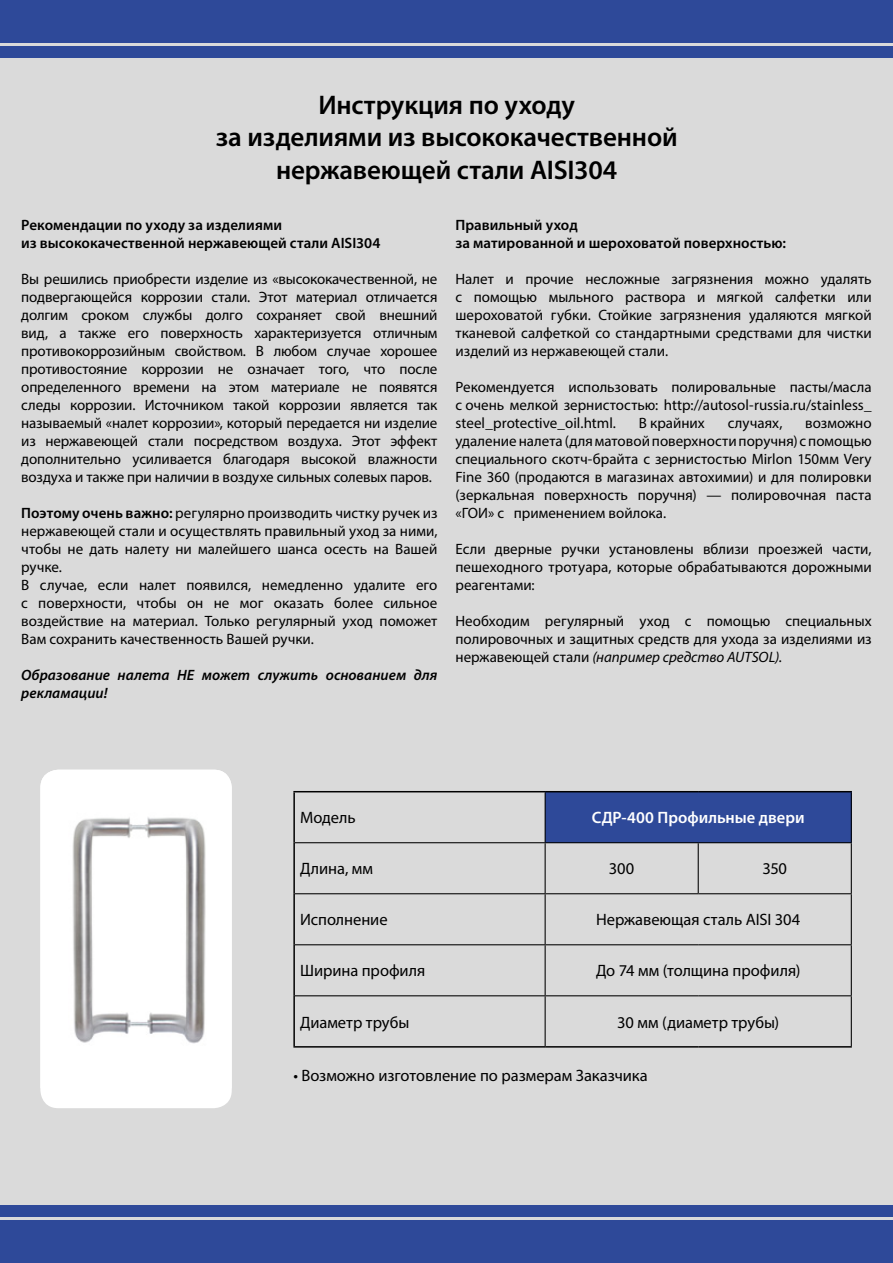
<style>
.page{position:relative;width:893px;height:1263px;background:#dadada}
.page>*{position:absolute;margin:0;border:0;box-sizing:border-box;transform-origin:0 0}
.t1{font:600 27px/32.4px "Myriad Pro";letter-spacing:-.005em;color:#000;text-align:center}
.t2{font:16.5px "Myriad Pro";letter-spacing:-.005em;color:#000}
.t3{font:600 16.5px "Myriad Pro";color:#fff}
.t4{font:15px/18px "Myriad Pro";color:#000;text-align:justify}
.t5{font:600 15px/18px "Myriad Pro";letter-spacing:.005em;color:#000}
.t6{font:italic 600 15px/18px "Myriad Pro";color:#000}
.s1{font-weight:600}
.s2{font-style:italic}
</style>
<div class="page">
<div style="left:0;top:0;width:893px;height:43px;background:#2e4999"></div>
<div style="left:0;top:47px;width:893px;height:11px;background:#2e4999"></div>
<div style="left:0;top:1220px;width:893px;height:43px;background:#2e4999"></div>
<div style="left:0;top:1205px;width:893px;height:11px;background:#2e4999"></div>
<div style="left:40px;top:770px;width:192px;height:338px;background:#fff;border-radius:18px"></div>
<img style="left:40px;top:770px;width:192px;height:274px">
<div style="left:545px;top:792px;width:306px;height:51px;background:#2e4999"></div>
<hr style="left:545px;top:792px;width:1px;height:50px;background:#000">
<hr style="left:851px;top:792px;width:1px;height:50px;background:#000">
<hr style="left:295px;top:842px;width:250px;height:1px;background:#000">
<hr style="left:545px;top:842px;width:153px;height:1px;background:#000">
<hr style="left:545px;top:843px;width:1px;height:50px;background:#000">
<hr style="left:698px;top:842px;width:154px;height:1px;background:#000">
<hr style="left:698px;top:843px;width:1px;height:50px;background:#000">
<hr style="left:851px;top:843px;width:1px;height:50px;background:#000">
<hr style="left:295px;top:893px;width:250px;height:1px;background:#000">
<hr style="left:545px;top:893px;width:153px;height:1px;background:#000">
<hr style="left:545px;top:894px;width:1px;height:50px;background:#000">
<hr style="left:698px;top:893px;width:154px;height:1px;background:#000">
<hr style="left:851px;top:894px;width:1px;height:50px;background:#000">
<hr style="left:295px;top:944px;width:250px;height:1px;background:#000">
<hr style="left:545px;top:944px;width:153px;height:1px;background:#000">
<hr style="left:545px;top:945px;width:1px;height:50px;background:#000">
<hr style="left:698px;top:944px;width:154px;height:1px;background:#000">
<hr style="left:851px;top:945px;width:1px;height:50px;background:#000">
<hr style="left:295px;top:995px;width:250px;height:1px;background:#000">
<hr style="left:545px;top:995px;width:153px;height:1px;background:#000">
<hr style="left:545px;top:996px;width:1px;height:50px;background:#000">
<hr style="left:698px;top:995px;width:154px;height:1px;background:#000">
<hr style="left:851px;top:996px;width:1px;height:50px;background:#000">
<hr style="left:293px;top:791px;width:252px;height:1px;background:#000">
<hr style="left:293px;top:792px;width:2px;height:51px;background:#000">
<hr style="left:545px;top:791px;width:153px;height:1px;background:#000">
<hr style="left:698px;top:791px;width:154px;height:1px;background:#000">
<hr style="left:293px;top:843px;width:2px;height:51px;background:#000">
<hr style="left:293px;top:894px;width:2px;height:51px;background:#000">
<hr style="left:293px;top:945px;width:2px;height:51px;background:#000">
<hr style="left:293px;top:996px;width:2px;height:50px;background:#000">
<hr style="left:293px;top:1046px;width:252px;height:1px;background:#000">
<hr style="left:545px;top:1046px;width:153px;height:1px;background:#000">
<hr style="left:698px;top:1046px;width:154px;height:1px;background:#000">
<h1 class="t1" style="left:216px;top:88px;width:463px">Инструкция по уходу<br>за изделиями из высококачественной нержавеющей стали AISI304</h1>
<p class="t5" style="left:21px;top:216px;width:361px">Рекомендации по уходу за изделиями<br>из высококачественной нержавеющей стали AISI304</p>
<p class="t4" style="left:21px;top:270px;width:418px">Вы решились приобрести изделие из «высококачественной, не подвергающейся коррозии стали. Этот материал отличается долгим сроком службы долго сохраняет свой внешний вид, а также его поверхность характеризуется отличным противокоррозийным свойством. В любом случае хорошее противостояние коррозии не означает того, что после определенного времени на этом материале не появятся следы коррозии. Источником такой коррозии является так называемый «налет коррозии», который передается ни изделие из нержавеющей стали посредством воздуха. Этот эффект дополнительно усиливается благодаря высокой влажности воздуха и также при наличии в воздухе сильных солевых паров.</p>
<p class="t4" style="left:21px;top:504px;width:418px;text-align:left"><span class="s1">Поэтому очень важно:</span> регулярно производить чистку ручек из нержавеющей стали и осуществлять правильный уход за ними, чтобы не дать налету ни малейшего шанса осесть на Вашей ручке.<br>В случае, если налет появился, немедленно удалите его с поверхности, чтобы он не мог оказать более сильное воздействие на материал. Только регулярный уход поможет Вам сохранить качественность Вашей ручки.</p>
<p class="t6" style="left:21px;top:666px;width:418px">Образование налета НЕ может служить основанием для рекламации!</p>
<p class="t5" style="left:455px;top:216px;width:332px">Правильный уход<br>за матированной и шероховатой поверхностью:</p>
<p class="t4" style="left:455px;top:270px;width:418px">Налет и прочие несложные загрязнения можно удалять с помощью мыльного раствора и мягкой салфетки или шероховатой губки. Стойкие загрязнения удаляются мягкой тканевой салфеткой со стандартными средствами для чистки изделий из нержавеющей стали.</p>
<p class="t4" style="left:455px;top:378px;width:418px">Рекомендуется использовать полировальные пасты/масла с очень мелкой зернистостью: http://autosol-russia.ru/stainless_ steel_protective_oil.html.</p>
<p class="t4" style="left:639px;top:414px;width:68px">В крайних</p>
<p class="t4" style="left:728px;top:414px;width:56px">случаях,</p>
<p class="t4" style="left:455px;top:414px;width:418px;text-indent:350px">возможно удаление налета (для матовой поверхности поручня) с помощью специального скотч-брайта с зернистостью Mirlon 150мм Very Fine 360 (продаются в магазинах автохимии) и для полировки (зеркальная поверхность поручня) — полировочная паста «ГОИ» с применением войлока.</p>
<p class="t4" style="left:455px;top:540px;width:418px">Если дверные ручки установлены вблизи проезжей части, пешеходного тротуара, которые обрабатываются дорожными реагентами:</p>
<p class="t4" style="left:455px;top:612px;width:418px">Необходим регулярный уход с помощью специальных полировочных и защитных средств для ухода за изделиями из нержавеющей стали <span class="s2">(например средство AUTSOL).</span></p>
<p class="t2" style="left:300px;top:808px;width:57px">Модель</p>
<p class="t3" style="left:592px;top:807px;width:214px">СДР-400 Профильные двери</p>
<p class="t2" style="left:300px;top:859px;width:75px">Длина, мм</p>
<p class="t2" style="left:609px;top:859px;width:27px">300</p>
<p class="t2" style="left:762px;top:859px;width:26px">350</p>
<p class="t2" style="left:300px;top:910px;width:89px">Исполнение</p>
<p class="t2" style="left:596px;top:910px;width:206px">Нержавеющая сталь AISI 304</p>
<p class="t2" style="left:300px;top:961px;width:127px">Ширина профиля</p>
<p class="t2" style="left:596px;top:961px;width:206px">До 74 мм (толщина профиля)</p>
<p class="t2" style="left:300px;top:1012px;width:111px">Диаметр трубы</p>
<p class="t2" style="left:617px;top:1012px;width:163px">30 мм (диаметр трубы)</p>
<p class="t2" style="left:293px;top:1065px;width:356px">• Возможно изготовление по размерам Заказчика</p>
</div>
